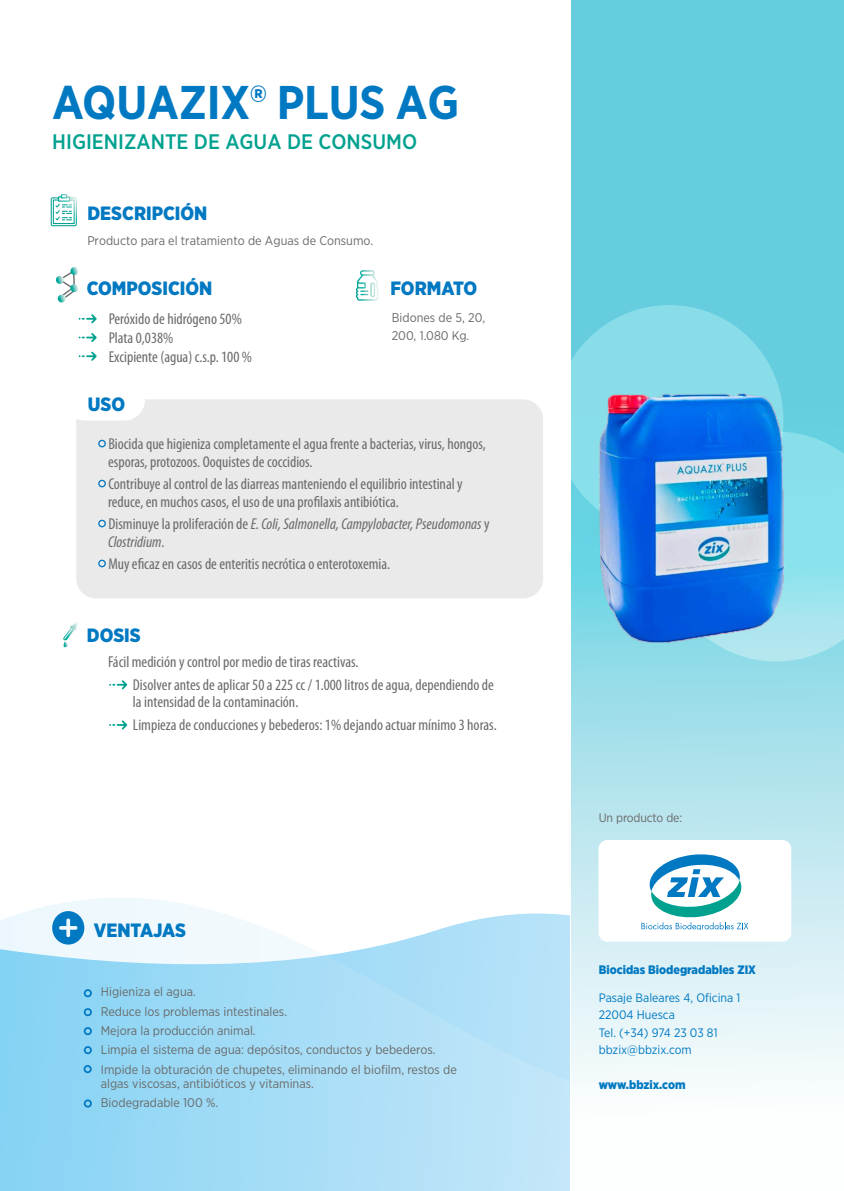
<style>
.page{position:relative;width:844px;height:1191px;background:#fff}
.page>*{position:absolute;margin:0;border:0;box-sizing:border-box;transform-origin:0 0}
.t1{font:700 47.25px "Gotham Narrow";letter-spacing:-.005em;color:#0079c2}
.t2{font:500 21px "Gotham Narrow";color:#00a18f}
.t3{font:900 19.25px "Gotham Narrow";color:#0079c2}
.Basic{font:condensed 15.75px/17.5px "Myriad Pro";color:#696a69}
.Basic-2{font:italic condensed 15.75px/17.5px "Myriad Pro";color:#696a69}
.Basic-3{font:12.6px/14.3px "Gotham Narrow";color:#696a69}
.t4{font:12.25px/17.5px "Gotham Narrow";color:#0079c2}
.t5{font:900 12.25px "Gotham Narrow";color:#0079c2}
.t6{font:12.25px "Gotham Narrow";letter-spacing:-.01em;color:#696a69}
.s1{font-style:normal}
</style>
<div class="page">
<svg style="left:0;top:898px;width:570px;height:293px;background:#b1e1f7"></svg>
<svg style="left:52px;top:911px;width:32px;height:33px"></svg>
<svg style="left:571px;top:0;width:272px;height:1082px;background:#95dbe8"></svg>
<div style="left:76px;top:399px;width:467px;height:199px;background:#eaeaea;border-radius:20px"></div>
<div style="left:64px;top:379px;width:81px;height:41px;background:#fff;border-radius:21px"></div>
<svg style="left:661px;top:431px;width:182px;height:230px;background:#91e1eb"></svg>
<svg style="left:554px;top:305px;width:229px;height:230px;background:#94e0eb"></svg>
<div style="left:84px;top:1008px;width:8px;height:8px;border:2px solid #0079c2;border-radius:50%"></div>
<div style="left:84px;top:989px;width:8px;height:8px;border:2px solid #0079c2;border-radius:50%"></div>
<div style="left:84px;top:1027px;width:8px;height:8px;border:2px solid #0079c2;border-radius:50%"></div>
<svg style="left:51px;top:194px;width:26px;height:32px"></svg>
<svg style="left:56px;top:267px;width:22px;height:36px"></svg>
<div style="left:98px;top:440px;width:8px;height:7px;border:1px solid #0079c2;border-radius:50%"></div>
<div style="left:98px;top:480px;width:8px;height:7px;border:1px solid #0079c2;border-radius:50%"></div>
<div style="left:98px;top:520px;width:8px;height:7px;border:1px solid #0079c2;border-radius:50%"></div>
<div style="left:98px;top:559px;width:8px;height:8px;border:1px solid #0079c2;border-radius:50%"></div>
<div style="left:598px;top:840px;width:193px;height:101px;background:#fff;border-radius:9px"></div>
<svg style="left:641px;top:854px;width:107px;height:75px"></svg>
<svg style="left:79px;top:314px;width:18px;height:9px"></svg>
<svg style="left:79px;top:333px;width:18px;height:9px"></svg>
<svg style="left:63px;top:622px;width:15px;height:25px"></svg>
<svg style="left:109px;top:680px;width:18px;height:9px"></svg>
<svg style="left:109px;top:720px;width:18px;height:9px"></svg>
<svg style="left:356px;top:270px;width:23px;height:31px"></svg>
<svg style="left:79px;top:352px;width:18px;height:9px"></svg>
<img style="left:583px;top:372px;width:211px;height:276px">
<div style="left:84px;top:1065px;width:8px;height:8px;border:2px solid #0079c2;border-radius:50%"></div>
<div style="left:84px;top:1046px;width:8px;height:8px;border:2px solid #0079c2;border-radius:50%"></div>
<div style="left:84px;top:1099px;width:8px;height:8px;border:2px solid #0079c2;border-radius:50%"></div>
<p class="t1" style="left:52px;top:72px;width:408px">AQUAZIX® PLUS AG</p>
<p class="t2" style="left:52px;top:128px;width:366px">HIGIENIZANTE DE AGUA DE CONSUMO</p>
<p class="t3" style="left:87px;top:200px;width:121px">DESCRIPCIÓN</p>
<p class="Basic-3" style="left:87px;top:233px;width:287px">Producto para el tratamiento de Aguas de Consumo.</p>
<p class="t3" style="left:87px;top:275px;width:127px">COMPOSICIÓN</p>
<p class="Basic" style="left:109px;top:310px;width:135px">Peróxido de hidrógeno 50%</p>
<p class="Basic" style="left:109px;top:329px;width:66px">Plata 0,038%</p>
<p class="Basic" style="left:109px;top:348px;width:145px">Excipiente (agua) c.s.p. 100 %</p>
<p class="t3" style="left:88px;top:391px;width:39px">USO</p>
<p class="t3" style="left:390px;top:276px;width:88px">FORMATO</p>
<p class="Basic-3" style="left:391px;top:309px;width:95px;line-height:17.5px">Bidones de 5, 20,<br>200, 1.080 Kg.</p>
<p class="Basic" style="left:108px;top:435px;width:379px">Biocida que higieniza completamente el agua frente a bacterias, virus, hongos, esporas, protozoos. Ooquistes de coccidios.</p>
<p class="Basic" style="left:108px;top:475px;width:356px">Contribuye al control de las diarreas manteniendo el equilibrio intestinal y reduce, en muchos casos, el uso de una profilaxis antibiótica.</p>
<p class="Basic-2" style="left:108px;top:515px;width:383px"><span class="s1">Disminuye la proliferación de</span> E. Coli, Salmonella, Campylobacter, Pseudomonas <span class="s1">y<br></span>Clostridium<span class="s1">.</span></p>
<p class="Basic" style="left:108px;top:555px;width:283px">Muy eficaz en casos de enteritis necrótica o enterotoxemia.</p>
<p class="t3" style="left:87px;top:622px;width:55px">DOSIS</p>
<p class="Basic" style="left:108px;top:653px;width:252px">Fácil medición y control por medio de tiras reactivas.</p>
<p class="Basic" style="left:133px;top:675px;width:362px">Disolver antes de aplicar 50 a 225 cc / 1.000 litros de agua, dependiendo de la intensidad de la contaminación.</p>
<p class="Basic" style="left:133px;top:715px;width:365px">Limpieza de conducciones y bebederos: 1% dejando actuar mínimo 3 horas.</p>
<p class="t3" style="left:94px;top:917px;width:94px">VENTAJAS</p>
<p class="Basic-3" style="left:101px;top:984px;width:97px">Higieniza el agua.</p>
<p class="Basic-3" style="left:101px;top:1004px;width:188px">Reduce los problemas intestinales.</p>
<p class="Basic-3" style="left:101px;top:1023px;width:156px">Mejora la producción animal.</p>
<p class="Basic-3" style="left:101px;top:1042px;width:336px">Limpia el sistema de agua: depósitos, conductos y bebederos.</p>
<p class="Basic-3" style="left:101px;top:1061px;width:357px">Impide la obturación de chupetes, eliminando el biofilm, restos de algas viscosas, antibióticos y vitaminas.</p>
<p class="Basic-3" style="left:101px;top:1095px;width:119px">Biodegradable 100 %.</p>
<p class="t6" style="left:598px;top:810px;width:85px">Un producto de:</p>
<p class="t5" style="left:598px;top:962px;width:159px">Biocidas Biodegradables ZIX</p>
<p class="t4" style="left:598px;top:988px;width:143px">Pasaje Baleares 4, Oficina 1<br>22004 Huesca<br>Tel. (+34) 974 23 03 81 bbzix@bbzix.com</p>
<p class="t5" style="left:598px;top:1076px;width:88px">www.bbzix.com</p>
</div>
